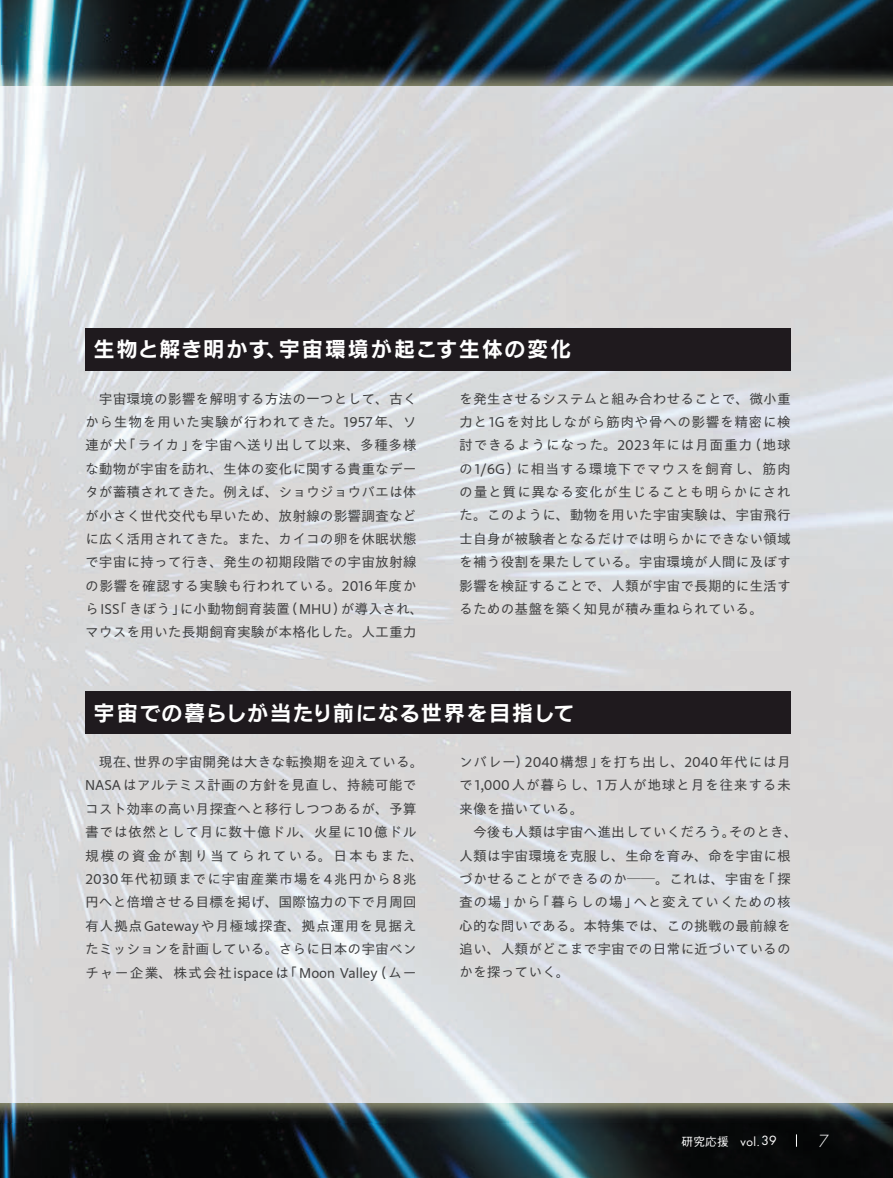
<style>
.page{position:relative;width:893px;height:1178px;background:#fff}
.page>*{position:absolute;margin:0;border:0;box-sizing:border-box;transform-origin:0 0}
.t1{font:21.3px "Rodin Cattleya Pro B";letter-spacing:.03em;color:#fff}
.t2{font:21.3px "Rodin Cattleya Pro B";letter-spacing:.06em;color:#fff}
.t3{font:300 18.3px "Futura PT";color:#fff}
.t4{font:13.8px/23.4px "P Aoto Gothic Std N";color:#3e3e3f}
.t5{font:13.8px/23.4px "P Aoto Gothic Std N";letter-spacing:.045em;color:#3e3e3f}
.t6{font:13.8px/23.4px "P Aoto Gothic Std N";letter-spacing:.025em;color:#3e3e3f;text-align:right}
.t7{font:13.8px "P Aoto Gothic Std N";letter-spacing:.035em;color:#3e3e3f}
.t8{font:13.8px/23.4px "P Aoto Gothic Std N";letter-spacing:.03em;color:#3e3e3f;text-align:right}
.t9{font:13.8px "P Aoto Gothic Std N";letter-spacing:.05em;color:#3e3e3f}
.t10{font:13.8px "P Aoto Gothic Std N";letter-spacing:.04em;color:#3e3e3f}
.t11{font:13.8px "P Aoto Gothic Std N";letter-spacing:.13em;color:#3e3e3f}
.t12{font:13.8px "P Aoto Gothic Std N";letter-spacing:.08em;color:#3e3e3f}
.t13{font:11.7px "Futura";color:#fff}
.t14{font:500 11.7px "Gothic BBB Pro";color:#fff}
.s1{font-size:12.3px}
</style>
<div class="page">
<img style="left:0;top:0;width:893px;height:1178px">
<img style="left:0;top:66px;width:893px;height:1056px">
<svg style="left:796px;top:1134px;width:1px;height:13px"></svg>
<div style="left:85px;top:691px;width:706px;height:43px;background:#1f1a1e"></div>
<div style="left:85px;top:328px;width:706px;height:42px;background:#1f1a1e"></div>
<h1 class="t2" style="left:94px;top:335px;width:479px">生物と解き明かす宇宙環境が起こす生体の変化</h1>
<h1 class="t2" style="left:266px;top:335px;width:23px">、</h1>
<p class="t6" style="left:85px;top:388px;width:333px">　宇宙環境の影響を解明する方法の一つとして、古くから生物を用いた実験が行われてきた。1957年、ソを宇宙へ送り出して以来、多種多様</p>
<p class="t4" style="left:122px;top:435px;width:75px">「ライカ」</p>
<p class="t4" style="left:85px;top:435px;width:44px">連が犬</p>
<p class="t4" style="left:85px;top:458px;width:333px">な動物が宇宙を訪れ、生体の変化に関する貴重なデー</p>
<p class="t4" style="left:85px;top:481px;width:333px">タが蓄積されてきた。例えば、ショウジョウバエは体</p>
<p class="t4" style="left:85px;top:505px;width:333px">が小さく世代交代も早いため、放射線の影響調査など</p>
<p class="t4" style="left:85px;top:528px;width:333px">に広く活用されてきた。また、カイコの卵を休眠状態</p>
<p class="t4" style="left:85px;top:552px;width:333px">で宇宙に持って行き、発生の初期段階での宇宙放射線</p>
<p class="t7" style="left:85px;top:576px;width:333px">の影響を確認する実験も行われている。2016年度か</p>
<p class="t4" style="left:341px;top:598px;width:84px">が導入され、</p>
<p class="t4" style="left:113px;top:598px;width:74px">「きぼう」</p>
<p class="t4" style="left:284px;top:598px;width:65px">（MHU）</p>
<p class="t4" style="left:179px;top:598px;width:112px">に小動物飼育装置</p>
<p class="t4" style="left:85px;top:598px;width:333px">らISS<br>マウスを用いた長期飼育実験が本格化した。人工重力</p>
<p class="t8" style="left:459px;top:388px;width:333px">を発生させるシステムと組み合わせることで、微小重力と1Gを対比しながら筋肉や骨への影響を精密に検（地球</p>
<p class="t5" style="left:516px;top:435px;width:276px;text-indent:-57px">討できるようになった。2023年には月面重力<br>に相当する環境下でマウスを飼育し、筋肉</p>
<p class="t4" style="left:459px;top:458px;width:333px">の1/6G）<br>の量と質に異なる変化が生じることも明らかにされた。このように、動物を用いた宇宙実験は、宇宙飛行士自身が被験者となるだけでは明らかにできない領域を補う役割を果たしている。宇宙環境が人間に及ぼす影響を検証することで、人類が宇宙で長期的に生活するための基盤を築く知見が積み重ねられている。</p>
<h1 class="t1" style="left:94px;top:698px;width:483px">宇宙での暮らしが当たり前になる世界を目指して</h1>
<p class="t4" style="left:133px;top:751px;width:292px">世界の宇宙開発は大きな転換期を迎えている。</p>
<p class="t4" style="left:85px;top:751px;width:57px">　現在、</p>
<p class="t4" style="left:85px;top:775px;width:333px">NASAはアルテミス計画の方針を見直し、持続可能で</p>
<p class="t4" style="left:85px;top:798px;width:333px">コスト効率の高い月探査へと移行しつつあるが、予算</p>
<p class="t7" style="left:85px;top:823px;width:333px">書では依然として月に数十億ドル、火星に10億ドル</p>
<p class="t11" style="left:85px;top:846px;width:340px">規模の資金が割り当てられている。日本もまた、</p>
<p class="t5" style="left:85px;top:868px;width:333px">2030年代初頭までに宇宙産業市場を4兆円から8兆</p>
<p class="t4" style="left:85px;top:892px;width:333px">円へと倍増させる目標を掲げ、国際協力の下で月周回</p>
<p class="t9" style="left:85px;top:916px;width:333px">有人拠点Gatewayや月極域探査、拠点運用を見据え</p>
<p class="t4" style="left:85px;top:938px;width:333px">たミッションを計画している。さらに日本の宇宙ベン</p>
<p class="t4" style="left:372px;top:962px;width:46px">（ムー</p>
<p class="t4" style="left:284px;top:962px;width:95px">「Moon Valley</p>
<p class="t12" style="left:85px;top:963px;width:205px">チャー企業、株式会社ispaceは</p>
<p class="t4" style="left:459px;top:751px;width:72px">ンバレー）</p>
<p class="t10" style="left:459px;top:776px;width:333px">で1,000人が暮らし、1万人が地球と月を往来する未</p>
<p class="t4" style="left:459px;top:798px;width:126px">来像を描いている。</p>
<p class="t4" style="left:729px;top:821px;width:71px">そのとき、</p>
<p class="t4" style="left:525px;top:751px;width:81px">2040構想」</p>
<p class="t7" style="left:599px;top:752px;width:193px">を打ち出し、2040年代には月</p>
<p class="t4" style="left:459px;top:821px;width:278px">　今後も人類は宇宙へ進出していくだろう。</p>
<p class="t4" style="left:459px;top:845px;width:333px">人類は宇宙環境を克服し、生命を育み、命を宇宙に根</p>
<p class="t4" style="left:761px;top:868px;width:31px">「探</p>
<p class="t4" style="left:633px;top:868px;width:159px;text-indent:-174px">づかせることができるのか──。これは、宇宙を<br>へと変えていくための核</p>
<p class="t4" style="left:536px;top:892px;width:104px">「暮らしの場」</p>
<p class="t4" style="left:459px;top:892px;width:333px">査の場」<br>心的な問いである。本特集では、この挑戦の最前線を追い、人類がどこまで宇宙での日常に近づいているのかを探っていく。</p>
<p class="t4" style="left:513px;top:892px;width:30px">から</p>
<p class="t14" style="left:682px;top:1132px;width:49px">研究応援</p>
<p class="t13" style="left:741px;top:1134px;width:38px">vol.<span class="s1">39</span></p>
<h2 class="t3" style="left:819px;top:1130px;width:12px">7</h2>
</div>
